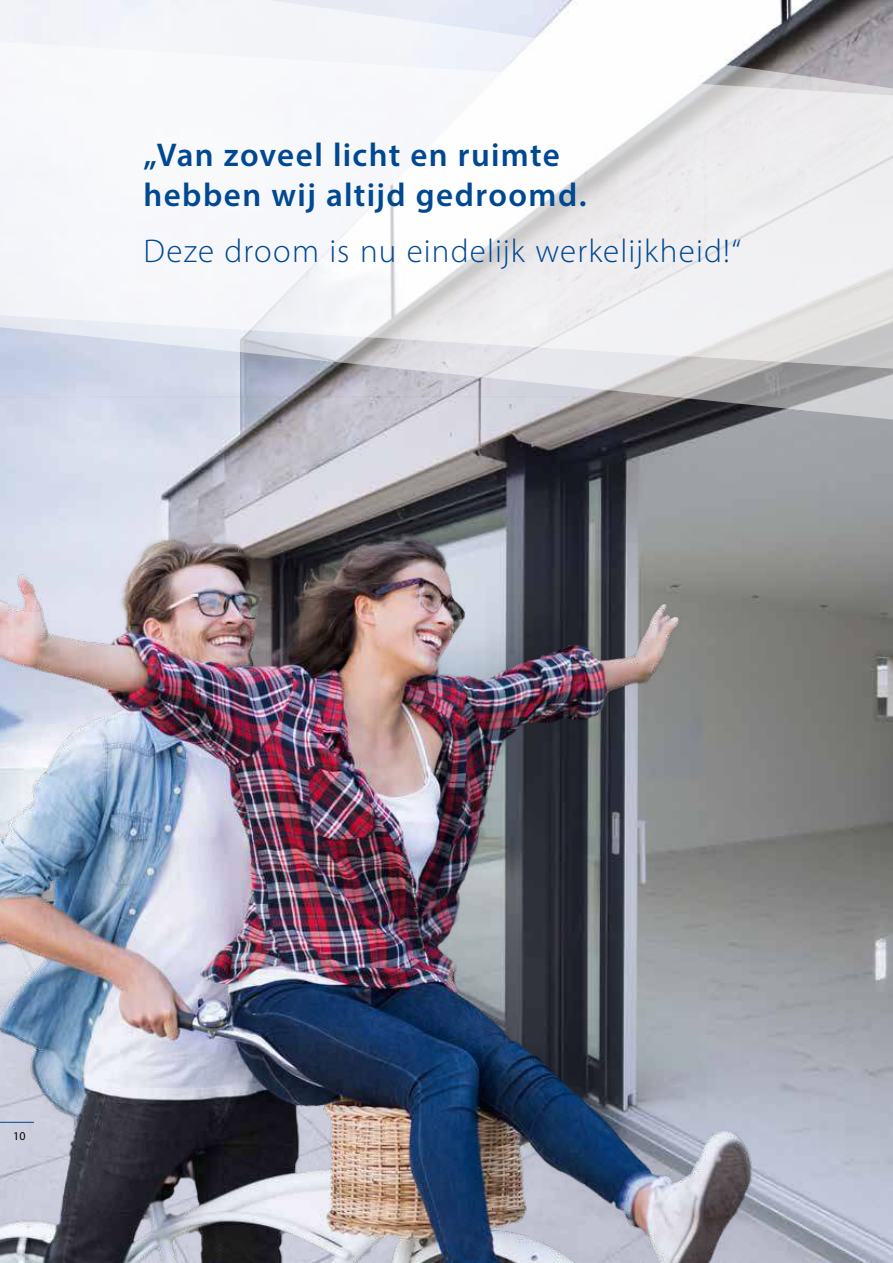
<style>
.page{position:relative;width:893px;height:1263px;background:#fff}
.page>*{position:absolute;margin:0;border:0;box-sizing:border-box;transform-origin:0 0}
.t1{font:600 33px/39.6px "Myriad Pro";letter-spacing:.04em;color:#004891}
.t2{font:300 33px "Myriad Pro";letter-spacing:.03em;color:#004891}
.t3{font:12px "Myriad Pro";color:#000}
</style>
<div class="page">
<img style="left:758px;top:472px;width:135px;height:791px">
<img style="left:0;top:472px;width:758px;height:791px">
<svg style="left:0;top:0;width:893px;height:472px"></svg>
<svg style="left:0;top:34px;width:893px;height:342px;fill:#f3f5f9"></svg>
<hr style="left:0;top:1122px;width:34px;height:1px;background:#004891">
<p class="t1" style="left:144px;top:134px;width:444px">„Van zoveel licht en ruimte hebben wij altijd gedroomd.</p>
<p class="t2" style="left:144px;top:231px;width:599px">Deze droom is nu eindelijk werkelijkheid!“</p>
<p class="t3" style="left:13px;top:1128px;width:14px">10</p>
</div>
